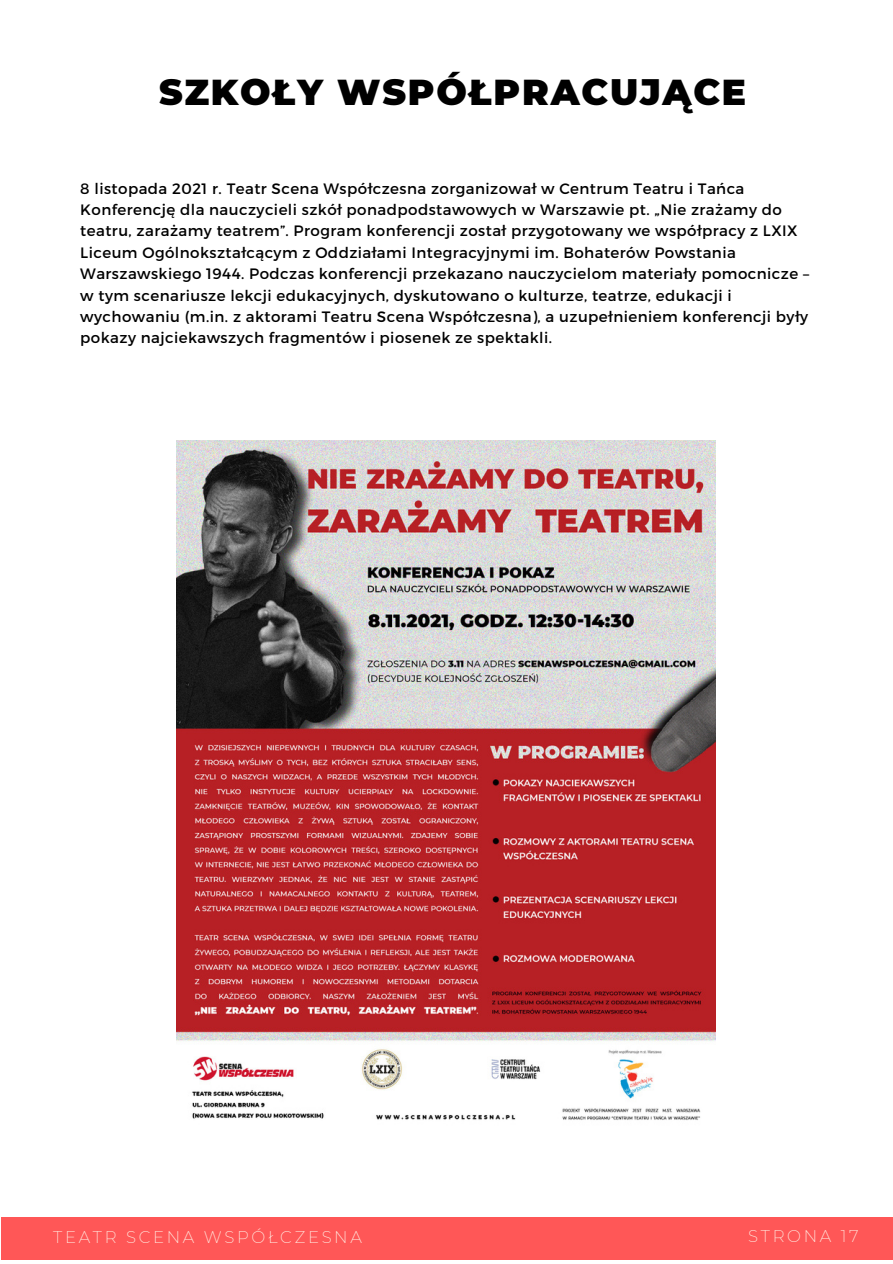
<style>
.page{position:relative;width:893px;height:1264px;background:#fff}
.page>*{position:absolute;margin:0;border:0;box-sizing:border-box;transform-origin:0 0}
.t1{font:900 36px "Montserrat";letter-spacing:.05em;color:#000}
.t2{font:200 16.5px "Montserrat";letter-spacing:.16em;color:#fff9ed}
.t3{font:15px/21.3px "Montserrat";letter-spacing:.03em;color:#000}
</style>
<div class="page">
<img style="left:177px;top:441px;width:538px;height:679px">
<div style="left:2px;top:1217px;width:890px;height:42px;background:#ff5757"></div>
<h1 class="t1" style="left:159px;top:70px;width:588px">SZKOŁY WSPÓŁPRACUJĄCE</h1>
<p class="t3" style="left:80px;top:177px;width:730px">8 listopada 2021 r. Teatr Scena Współczesna zorganizował w Centrum Teatru i Tańca Konferencję dla nauczycieli szkół ponadpodstawowych w Warszawie pt. „Nie zrażamy do teatru, zarażamy teatrem”. Program konferencji został przygotowany we współpracy z LXIX Liceum Ogólnokształcącym z Oddziałami Integracyjnymi im. Bohaterów Powstania Warszawskiego 1944. Podczas konferencji przekazano nauczycielom materiały pomocnicze – w tym scenariusze lekcji edukacyjnych, dyskutowano o kulturze, teatrze, edukacji i wychowaniu (m.in. z aktorami Teatru Scena Współczesna), a uzupełnieniem konferencji były pokazy najciekawszych fragmentów i piosenek ze spektakli.</p>
<p class="t2" style="left:53px;top:1226px;width:310px">TEATR SCENA WSPÓŁCZESNA</p>
<p class="t2" style="left:748px;top:1226px;width:112px">STRONA 17</p>
</div>
